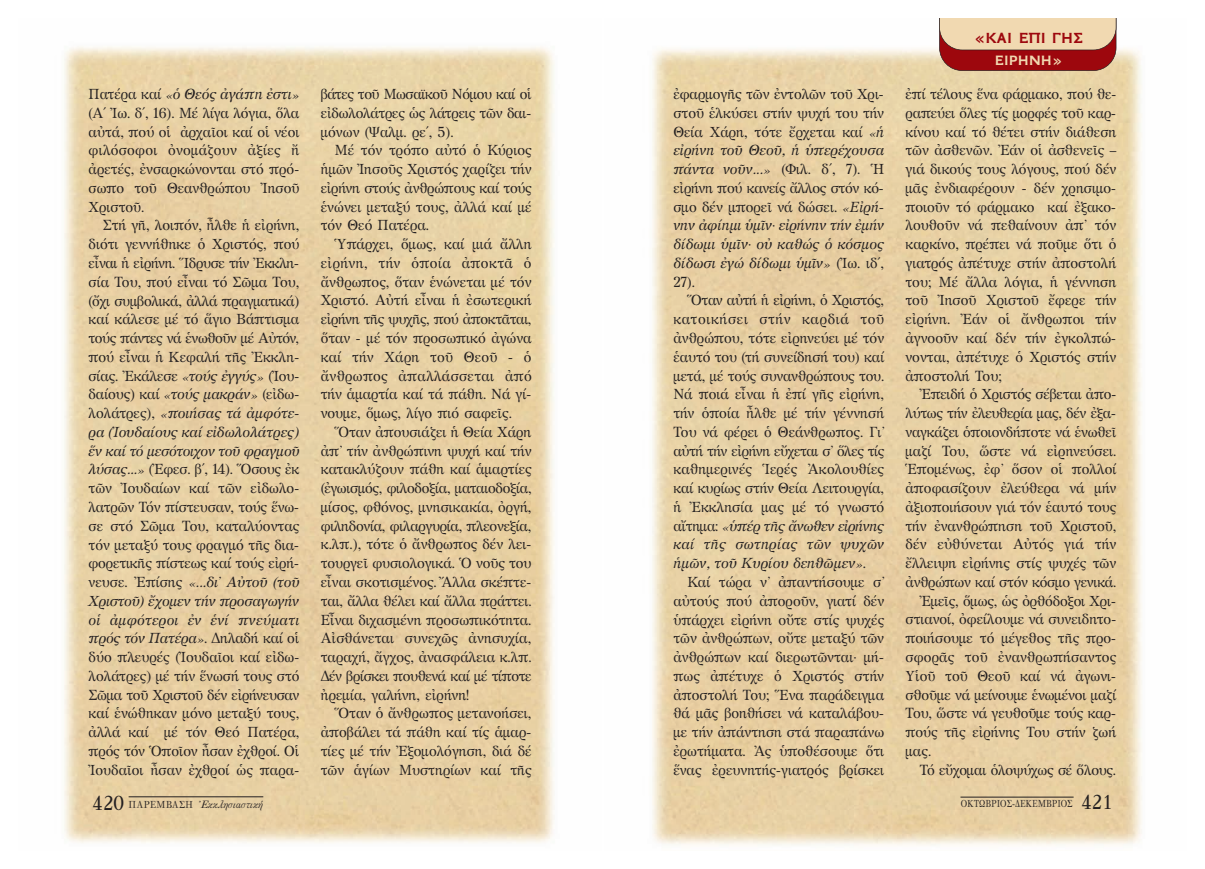
<style>
.page{position:relative;width:1205px;height:869px;background:#fff}
.page>*{position:absolute;margin:0;border:0;box-sizing:border-box;transform-origin:0 0}
.t1{font:700 16.25px "GFS Neohellenic";color:#9d070d}
.t2{font:700 15px "GFS Neohellenic";color:#f1d9b1}
.t3{font:14.62px/18.8px "GFS Artemisia";color:#231f20;text-align:justify;scale:.95 1}
.t4{font:14.62px "GFS Artemisia";letter-spacing:-.02em;color:#231f20;scale:.95 1}
.t5{font:11.25px "GFS Solomos";color:#231f20}
.t6{font:10px "GFS Bodoni";color:#231f20;scale:.9 1}
.s1{font-style:italic}
.s2{font-family:"GFS Porson";font-size:20px}
.s3{font-family:"GFS Bodoni";font-size:10px}
</style>
<div class="page">
<img style="left:652px;top:18px;width:490px;height:828px">
<hr style="left:960px;top:796px;width:113px;height:1px;background:#231f20">
<hr style="left:129px;top:796px;width:134px;height:1px;background:#231f20">
<svg style="left:939px;top:18px;width:177px;height:53px"></svg>
<p class="t1" style="left:974px;top:33px;width:110px">«ΚΑΙ ΕΠΙ ΓΗΣ</p>
<p class="t3" style="left:89px;top:86px;width:223px">Πατέρα καί <span class="s1">«ὁ Θεός ἀγάπη ἐστι» </span>(Α΄ Ἰω. δ΄, 16). Μέ λίγα λόγια, ὅλα αὐτά, πού οἱ ἀρχαῖοι καί οἱ νέοι φιλόσοφοι ὀνομάζουν ἀξίες ἤ ἀρετές, ἐνσαρκώνονται στό πρό&shy;σωπο τοῦ Θεανθρώπου Ἰησοῦ Χριστοῦ.</p>
<p class="t3" style="left:89px;top:218px;width:224px;text-indent:14px">Στή γῆ, λοιπόν, ἦλθε ἡ εἰρήνη, διότι γεννήθηκε ὁ Χριστός, πού εἶναι ἡ εἰρήνη. Ἵδρυσε τήν Ἐκκλη&shy;σία Του, πού εἶναι τό Σῶμα Του, (ὄχι συμβολικά, ἀλλά πραγματικά) καί κάλεσε μέ τό ἅγιο Βάπτισμα τούς πάντες νά ἑνωθοῦν μέ Αὐτόν, πού εἶναι ἡ Κεφαλή τῆς Ἐκκλη&shy;σίας. Ἐκάλεσε <span class="s1">«τούς ἐγγύς»</span> (Ἰου&shy;δαίους) καί <span class="s1">«τούς μακράν»</span> (εἰδω&shy;λολάτρες), <span class="s1">«ποιήσας τά ἀμφότε&shy;ρα (Ἰουδαίους καί εἰδωλολάτρες) ἕν καί τό μεσότοιχον τοῦ φραγμοῦ λύσας...»</span> (Ἐφεσ. β΄, 14). Ὅσους ἐκ τῶν Ἰουδαίων καί τῶν εἰδωλο&shy;λατρῶν Τόν πίστευσαν, τούς ἕνω&shy;σε στό Σῶμα Του, καταλύοντας τόν μεταξύ τους φραγμό τῆς δια&shy;φορετικῆς πίστεως καί τούς εἰρή&shy;νευσε. Ἐπίσης <span class="s1">«...δι’ Αὐτοῦ (τοῦ Χριστοῦ) ἔχομεν τήν προσαγωγήν οἱ ἀμφότεροι ἐν ἑνί πνεύματι πρός τόν Πατέρα»</span>. Δηλαδή καί οἱ δύο πλευρές (Ἰουδαῖοι καί εἰδω&shy;λολάτρες) μέ τήν ἕνωσή τους στό Σῶμα τοῦ Χριστοῦ δέν εἰρήνευσαν καί ἑνώθηκαν μόνο μεταξύ τους, ἀλλά καί μέ τόν Θεό Πατέρα, πρός τόν Ὁποῖον ἦσαν ἐχθροί. Οἱ Ἰουδαῖοι ἦσαν ἐχθροί ὡς παρα-</p>
<p class="t3" style="left:321px;top:86px;width:223px">βάτες τοῦ Μωσαϊκοῦ Νόμου καί οἱ εἰδωλολάτρες ὡς λάτρεις τῶν δαι&shy;μόνων (Ψαλμ. ρε΄, 5).</p>
<p class="t3" style="left:321px;top:142px;width:223px;text-indent:14px">Μέ τόν τρόπο αὐτό ὁ Κύριος ἡμῶν Ἰησοῦς Χριστός χαρίζει τήν εἰρήνη στούς ἀνθρώπους καί τούς ἑνώνει μεταξύ τους, ἀλλά καί μέ τόν Θεό Πατέρα.</p>
<p class="t3" style="left:321px;top:236px;width:224px;text-indent:14px">Ὑπάρχει, ὅμως, καί μιά ἄλλη εἰρήνη, τήν ὁποία ἀποκτᾶ ὁ ἄνθρωπος, ὅταν ἑνώνεται μέ τόν Χριστό. Αὐτή εἶναι ἡ ἐσωτερική εἰρήνη τῆς ψυχῆς, πού ἀποκτᾶται, ὅταν - μέ τόν προσωπικό ἀγώνα καί τήν Χάρη τοῦ Θεοῦ - ὁ ἄνθρωπος ἀπαλλάσσεται ἀπό τήν ἁμαρτία καί τά πάθη. Νά γί&shy;νουμε, ὅμως, λίγο πιό σαφεῖς.</p>
<p class="t3" style="left:321px;top:424px;width:224px;text-indent:14px">Ὅταν ἀπουσιάζει ἡ Θεία Χάρη ἀπ’ τήν ἀνθρώπινη ψυχή καί τήν κατακλύζουν πάθη καί ἁμαρτίες (ἐγωισμός, φιλοδοξία, ματαιοδοξία, μίσος, φθόνος, μνησικακία, ὀργή, φιληδονία, φιλαργυρία, πλεονεξία, κ.λπ.), τότε ὁ ἄνθρωπος δέν λει&shy;τουργεῖ φυσιολογικά. Ὁ νοῦς του εἶναι σκοτισμένος. Ἄλλα σκέπτε&shy;ται, ἄλλα θέλει καί ἄλλα πράττει.<br>Εἶναι διχασμένη προσωπικότητα.<br>Αἰσθάνεται συνεχῶς ἀνησυχία, ταραχή, ἄγχος, ἀνασφάλεια κ.λπ.<br>Δέν βρίσκει πουθενά καί μέ τίποτε ἠρεμία, γαλήνη, εἰρήνη!</p>
<p class="t3" style="left:321px;top:705px;width:223px;text-indent:14px">Ὅταν ὁ ἄνθρωπος μετανοήσει, ἀποβάλει τά πάθη καί τίς ἁμαρ&shy;τίες μέ τήν Ἐξομολόγηση, διά δέ τῶν ἁγίων Μυστηρίων καί τῆς</p>
<p class="t3" style="left:673px;top:86px;width:223px">ἐφαρμογῆς τῶν ἐντολῶν τοῦ Χρι&shy;στοῦ ἑλκύσει στήν ψυχή του τήν Θεία Χάρη, τότε ἔρχεται καί <span class="s1">«ἡ εἰρήνη τοῦ Θεοῦ, ἡ ὑπερέχουσα πάντα νοῦν...»</span> (Φιλ. δ΄, 7). Ἡ εἰρήνη πού κανείς ἄλλος στόν κό&shy;σμο δέν μπορεῖ νά δώσει. <span class="s1">«Εἰρή&shy;νην ἀφίημι ὑμῖν· εἰρήνην τήν ἐμήν δίδωμι ὑμῖν· οὐ καθώς ὁ κόσμος δίδωσι ἐγώ δίδωμι ὑμῖν»</span> (Ἰω. ιδ΄, 27).</p>
<p class="t3" style="left:673px;top:292px;width:224px;text-indent:14px">Ὅταν αὐτή ἡ εἰρήνη, ὁ Χριστός, κατοικήσει στήν καρδιά τοῦ ἀνθρώπου, τότε εἰρηνεύει μέ τόν ἑαυτό του (τή συνείδησή του) καί μετά, μέ τούς συνανθρώπους του.<br>Νά ποιά εἶναι ἡ ἐπί γῆς εἰρήνη, τήν ὁποία ἦλθε μέ τήν γέννησή Του νά φέρει ὁ Θεάνθρωπος. Γι’ αὐτή τήν εἰρήνη εὔχεται σ’ ὅλες τίς καθημερινές Ἱερές Ἀκολουθίες καί κυρίως στήν Θεία Λειτουργία, ἡ Ἐκκλησία μας μέ τό γνωστό αἴτημα: <span class="s1">«ὑπέρ τῆς ἄνωθεν εἰρήνης καί τῆς σωτηρίας τῶν ψυχῶν ἡμῶν, τοῦ Κυρίου δεηθῶμεν»</span>.</p>
<p class="t3" style="left:673px;top:574px;width:223px;text-indent:14px">Καί τώρα ν’ ἀπαντήσουμε σ’ αὐτούς πού ἀποροῦν, γιατί δέν ὑπάρχει εἰρήνη οὔτε στίς ψυχές τῶν ἀνθρώπων, οὔτε μεταξύ τῶν ἀνθρώπων καί διερωτῶνται· μή&shy;πως ἀπέτυχε ὁ Χριστός στήν ἀπο στολή Του; Ἕνα παράδειγμα θά μᾶς βοηθήσει νά καταλάβου&shy;με τήν ἀπάντηση στά παραπάνω ἐρωτήματα. Ἀς ὑποθέσουμε ὅτι ἕνας ἐρευνητής-γιατρός βρίσκει</p>
<p class="t2" style="left:995px;top:55px;width:69px">ΕΙΡΗΝΗ»</p>
<p class="t3" style="left:905px;top:86px;width:224px">ἐπί τέλους ἕνα φάρμακο, πού θε&shy;ραπεύει ὅλες τίς μορφές τοῦ καρ&shy;κίνου καί τό θέτει στήν διάθεση τῶν ἀσθενῶν. Ἐάν οἱ ἀσθενεῖς – γιά δικούς τους λόγους, πού δέν μᾶς ἐνδιαφέρουν - δέν χρησιμο&shy;ποιοῦν τό φάρμακο καί ἐξακο&shy;λουθοῦν νά πεθαίνουν ἀπ’ τόν καρκίνο, πρέπει νά ποῦμε ὅτι ὁ γιατρός ἀπέτυχε στήν ἀποστολή του; Μέ ἄλλα λόγια, ἡ γέννηση τοῦ Ἰησοῦ Χριστοῦ ἔφερε τήν εἰρήνη. Ἐάν οἱ ἄνθρωποι τήν ἀγνοοῦν καί δέν τήν ἐγκολπώ&shy;νονται, ἀπέτυχε ὁ Χριστός στήν ἀποστολή Του;</p>
<p class="t3" style="left:920px;top:386px;width:209px">Ἐπειδή ὁ Χριστός σέβεται ἀπο-</p>
<p class="t4" style="left:905px;top:407px;width:223px">λύτως τήν ἐλευθερία μας, δέν ἐξα-</p>
<p class="t3" style="left:905px;top:424px;width:223px">ναγκάζει ὁποιονδήποτε νά ἑνωθεῖ</p>
<p class="t3" style="left:905px;top:442px;width:223px">μαζί Του, ὥστε νά εἰρηνεύσει.</p>
<p class="t3" style="left:905px;top:461px;width:223px">Ἑπομένως, ἐφ’ ὅσον οἱ πολλοί</p>
<p class="t3" style="left:905px;top:480px;width:223px">ἀποφασίζουν ἐλεύθερα νά μήν</p>
<p class="t3" style="left:905px;top:499px;width:223px">ἀξιοποιήσουν γιά τόν ἑαυτό τους</p>
<p class="t3" style="left:905px;top:517px;width:223px">τήν ἐνανθρώπηση τοῦ Χριστοῦ,</p>
<p class="t3" style="left:905px;top:536px;width:223px">δέν εὐθύνεται Αὐτός γιά τήν</p>
<p class="t3" style="left:905px;top:555px;width:223px">ἔλλειψη εἰρήνης στίς ψυχές τῶν</p>
<p class="t4" style="left:905px;top:576px;width:223px">ἀνθρώπων καί στόν κόσμο γενικά.</p>
<p class="t3" style="left:920px;top:592px;width:208px">Ἐμεῖς, ὅμως, ὡς ὀρθόδοξοι Χρι-</p>
<p class="t3" style="left:905px;top:611px;width:223px">στιανοί, ὀφείλουμε νά συνειδητο-</p>
<p class="t3" style="left:905px;top:630px;width:223px">ποιήσουμε τό μέγεθος τῆς προ-</p>
<p class="t3" style="left:905px;top:649px;width:223px">σφορᾶς τοῦ ἐνανθρωπήσαντος</p>
<p class="t3" style="left:905px;top:667px;width:223px">Υἱοῦ τοῦ Θεοῦ καί νά ἀγωνι-</p>
<p class="t3" style="left:905px;top:686px;width:223px">σθοῦμε νά μείνουμε ἑνωμένοι μαζί</p>
<p class="t3" style="left:905px;top:705px;width:223px">Του, ὥστε νά γευθοῦμε τούς καρ-</p>
<p class="t3" style="left:905px;top:724px;width:223px">πούς τῆς εἰρήνης Του στήν ζωή</p>
<p class="t3" style="left:905px;top:742px;width:29px">μας.</p>
<p class="t3" style="left:920px;top:761px;width:208px">Τό εὔχομαι ὁλοψύχως σέ ὅλους.</p>
<p class="t5" style="left:92px;top:799px;width:172px"><span class="s2">420</span> <span class="s3">ΠAPEMBAΣH</span> Ἐκκλησιαστική</p>
<p class="t6" style="left:961px;top:799px;width:170px">ΟΚΤΩΒΡΙΟΣ-ΔΕΚΕΜΒΡΙΟΣ <span class="s2">421</span></p>
</div>
